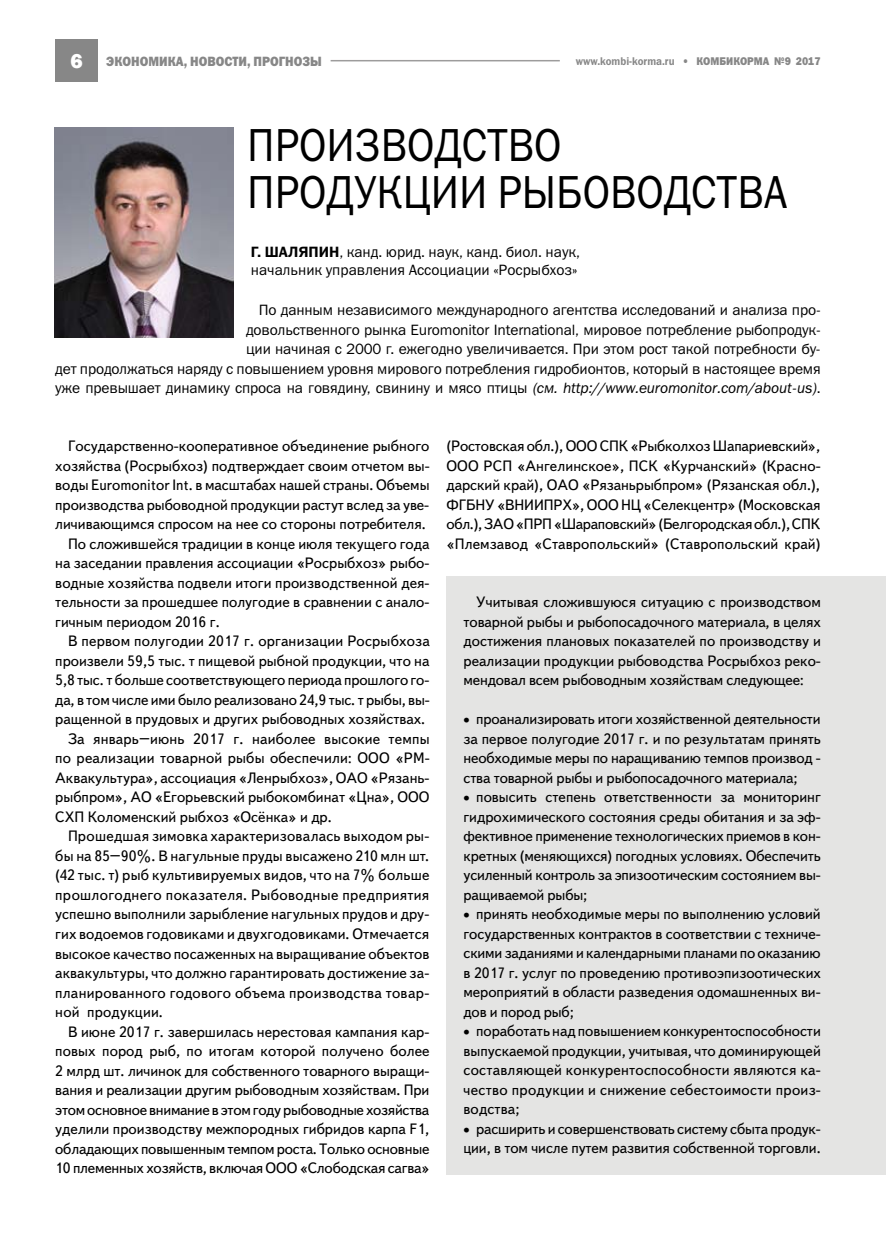
<style>
.page{position:relative;width:893px;height:1234px;background:#fff}
.page>*{position:absolute;margin:0;border:0;box-sizing:border-box;transform-origin:0 0}
.t1{font:46.5px/46.5px "Franklin Gothic Book C";color:#000;scale:.9 1}
.t2{font:15px/19.5px "Text Book C";color:#000;text-align:justify}
.t3{font:15px/19.5px "Franklin Gothic Book C";letter-spacing:-.01em;color:#000}
.t4{font:15px "Text Book C";letter-spacing:-.02em;color:#000}
.t5{font:15px "Text Book C";letter-spacing:.02em;color:#000}
.t6{font:15px "Text Book C";letter-spacing:.025em;color:#000}
.t7{font:13.5px "Franklin Gothic Heavy C";color:#878787;scale:.9 1}
.t8{font:11.25px "Franklin Gothic Demi C";color:#878787;scale:.9 1}
.t9{font:11.25px "Franklin Gothic Heavy C";color:#878787;scale:.9 1}
.s1{font-family:"Franklin Gothic";font-weight:800;font-size:21px;color:#fff}
.s2{font-family:"Franklin Gothic Heavy C"}
.s3{font-family:"Franklin Gothic Demi C"}
.s4{font-style:italic}
</style>
<div class="page">
<div style="left:55px;top:39px;width:43px;height:42px;background:#878787"></div>
<hr style="left:331px;top:60px;width:229px;height:1px;background:#9d9c9c">
<img style="left:55px;top:128px;width:178px;height:210px">
<div style="left:446px;top:575px;width:439px;height:599px;background:#e4e4e3"></div>
<p class="t7" style="left:70px;top:54px;width:281px"><span class="s1">6</span> экономика, новости, прогнозы</p>
<p class="t8" style="left:576px;top:54px;width:144px">www.kombi-korma.ru <span class="s2">• КОМ</span></p>
<p class="t9" style="left:719px;top:54px;width:17px">БИКОРМА</p>
<p class="t9" style="left:774px;top:54px;width:53px">№9 2017</p>
<h1 class="t1" style="left:247px;top:121px;width:601px">ПРОИЗВОДСТВО<br>ПРОДУКЦИИ РЫБОВОДСТВА</h1>
<p class="t3" style="left:251px;top:242px;width:331px;line-height:18px"><span class="s3">Г. ШАЛЯПИН</span>, канд. юрид. наук, канд. биол. наук, начальник управления Ассоциации «Росрыбхоз»</p>
<p class="t3" style="left:55px;top:300px;width:767px;text-align:right">По данным независимого международного агентства исследований и анализа про-<br>довольственного рынка Euromonitor International, мировое потребление рыбопродук-<br>ции начиная с 2000 г. ежегодно увеличивается. При этом рост такой потребности бу-<br>дет продолжаться наряду с повышением уровня мирового потребления гидробионтов, который в настоящее время уже превышает динамику спроса на говядину, свинину и мясо птицы <span class="s4">(см. http://www.euromonitor.com/about-us)</span>.</p>
<p class="t2" style="left:68px;top:436px;width:363px">Государственно-кооперативное объединение рыбного</p>
<p class="t2" style="left:55px;top:456px;width:376px">хозяйства (Росрыбхоз) подтверждает своим отчетом вы-</p>
<p class="t2" style="left:55px;top:475px;width:376px">воды Euromonitor Int. в масштабах нашей страны. Объемы</p>
<p class="t2" style="left:55px;top:495px;width:375px">производства рыбоводной продукции растут вслед за уве-</p>
<p class="t2" style="left:55px;top:514px;width:372px">личивающимся спросом на нее со стороны потребителя.</p>
<p class="t2" style="left:68px;top:534px;width:363px">По сложившейся традиции в конце июля текущего года</p>
<p class="t2" style="left:55px;top:553px;width:376px">на заседании правления ассоциации «Росрыбхоз» рыбо-</p>
<p class="t2" style="left:55px;top:573px;width:376px">водные хозяйства подвели итоги производственной дея-</p>
<p class="t2" style="left:55px;top:592px;width:376px">тельности за прошедшее полугодие в сравнении с анало-</p>
<p class="t2" style="left:55px;top:612px;width:166px">гичным периодом 2016 г.</p>
<p class="t2" style="left:68px;top:631px;width:363px">В первом полугодии 2017 г. организации Росрыбхоза</p>
<p class="t2" style="left:55px;top:651px;width:376px">произвели 59,5 тыс. т пищевой рыбной продукции, что на</p>
<p class="t2" style="left:55px;top:670px;width:375px">5,8 тыс. т больше соответствующего периода прошлого го-</p>
<p class="t2" style="left:55px;top:690px;width:376px">да, в том числе ими было реализовано 24,9 тыс. т рыбы, вы-</p>
<p class="t2" style="left:55px;top:709px;width:372px">ращенной в прудовых и других рыбоводных хозяйствах.</p>
<p class="t2" style="left:68px;top:729px;width:363px">За январь–июнь 2017 г. наиболее высокие темпы</p>
<p class="t2" style="left:55px;top:748px;width:376px">по реализации товарной рыбы обеспечили: ООО «РМ-</p>
<p class="t2" style="left:55px;top:768px;width:376px">Аквакультура», ассоциация «Ленрыбхоз», ОАО «Рязань-</p>
<p class="t2" style="left:55px;top:787px;width:376px">рыбпром», АО «Егорьевский рыбокомбинат «Цна», ООО</p>
<p class="t2" style="left:55px;top:807px;width:278px">СХП Коломенский рыбхоз «Осёнка» и др.</p>
<p class="t2" style="left:68px;top:826px;width:363px">Прошедшая зимовка характеризовалась выходом ры-</p>
<p class="t2" style="left:55px;top:846px;width:376px">бы на 85–90%. В нагульные пруды высажено 210 млн шт.</p>
<p class="t2" style="left:55px;top:865px;width:376px">(42 тыс. т) рыб культивируемых видов, что на 7% больше</p>
<p class="t6" style="left:55px;top:886px;width:376px">прошлогоднего показателя. Рыбоводные предприятия</p>
<p class="t2" style="left:55px;top:904px;width:376px">успешно выполнили зарыбление нагульных прудов и дру-</p>
<p class="t2" style="left:55px;top:924px;width:376px">гих водоемов годовиками и двухгодовиками. Отмечается</p>
<p class="t2" style="left:55px;top:943px;width:376px">высокое качество посаженных на выращивание объектов</p>
<p class="t2" style="left:55px;top:963px;width:376px">аквакультуры, что должно гарантировать достижение за-</p>
<p class="t5" style="left:55px;top:984px;width:376px">планированного годового объема производства товар-</p>
<p class="t2" style="left:55px;top:1002px;width:109px">ной продукции.</p>
<p class="t2" style="left:68px;top:1021px;width:363px">В июне 2017 г. завершилась нерестовая кампания кар-</p>
<p class="t2" style="left:55px;top:1041px;width:376px">повых пород рыб, по итогам которой получено более</p>
<p class="t2" style="left:55px;top:1060px;width:376px">2 млрд шт. личинок для собственного товарного выращи-</p>
<p class="t2" style="left:55px;top:1080px;width:376px">вания и реализации другим рыбоводным хозяйствам. При</p>
<p class="t4" style="left:55px;top:1101px;width:375px">этом основное внимание в этом году рыбоводные хозяйства</p>
<p class="t2" style="left:55px;top:1119px;width:376px">уделили производству межпородных гибридов карпа F1,</p>
<p class="t2" style="left:55px;top:1138px;width:376px">обладающих повышенным темпом роста. Только основные</p>
<p class="t2" style="left:55px;top:1158px;width:376px">10 племенных хозяйств, включая ООО «Слободская сагва»</p>
<p class="t2" style="left:446px;top:436px;width:376px">(Ростовская обл.), ООО СПК «Рыбколхоз Шапариевский», ООО РСП «Ангелинское», ПСК «Курчанский» (Красно&shy;дарский край), ОАО «Рязаньрыбпром» (Рязанская обл.), ФГБНУ «ВНИИПРХ», ООО НЦ «Селекцентр» (Московская обл.), ЗАО «ПРП «Шараповский» (Белгородская обл.), СПК «Племзавод «Ставропольский» (Ставропольский край)</p>
<p class="t2" style="left:463px;top:592px;width:359px;text-indent:13px">Учитывая сложившуюся ситуацию с производством товарной рыбы и рыбопосадочного материала, в целях достижения плановых показателей по производству и реализации продукции рыбоводства Росрыбхоз реко&shy;мендовал всем рыбоводным хозяйствам следующее:</p>
<p class="t2" style="left:463px;top:709px;width:359px">• проанализировать итоги хозяйственной деятельности за первое полугодие 2017 г. и по результатам принять необходимые меры по наращиванию темпов производ - ства товарной рыбы и рыбопосадочного материала;</p>
<p class="t2" style="left:463px;top:787px;width:359px">• повысить степень ответственности за мониторинг гидрохимического состояния среды обитания и за эф&shy;фективное применение технологических приемов в кон&shy;кретных (меняющихся) погодных условиях. Обеспечить усиленный контроль за эпизоотическим состоянием вы&shy;ращиваемой рыбы;</p>
<p class="t2" style="left:463px;top:904px;width:359px">• принять необходимые меры по выполнению условий государственных контрактов в соответствии с техниче&shy;скими заданиями и календарными планами по оказанию в 2017 г. услуг по проведению противоэпизоотических мероприятий в области разведения одомашненных ви&shy;дов и пород рыб;</p>
<p class="t2" style="left:463px;top:1021px;width:359px">• поработать над повышением конкурентоспособности выпускаемой продукции, учитывая, что доминирующей составляющей конкурентоспособности являются ка&shy;чество продукции и снижение себестоимости произ&shy;водства;</p>
<p class="t2" style="left:463px;top:1118px;width:359px">• расширить и совершенствовать систему сбыта продук&shy;ции, в том числе путем развития собственной торговли.</p>
</div>
